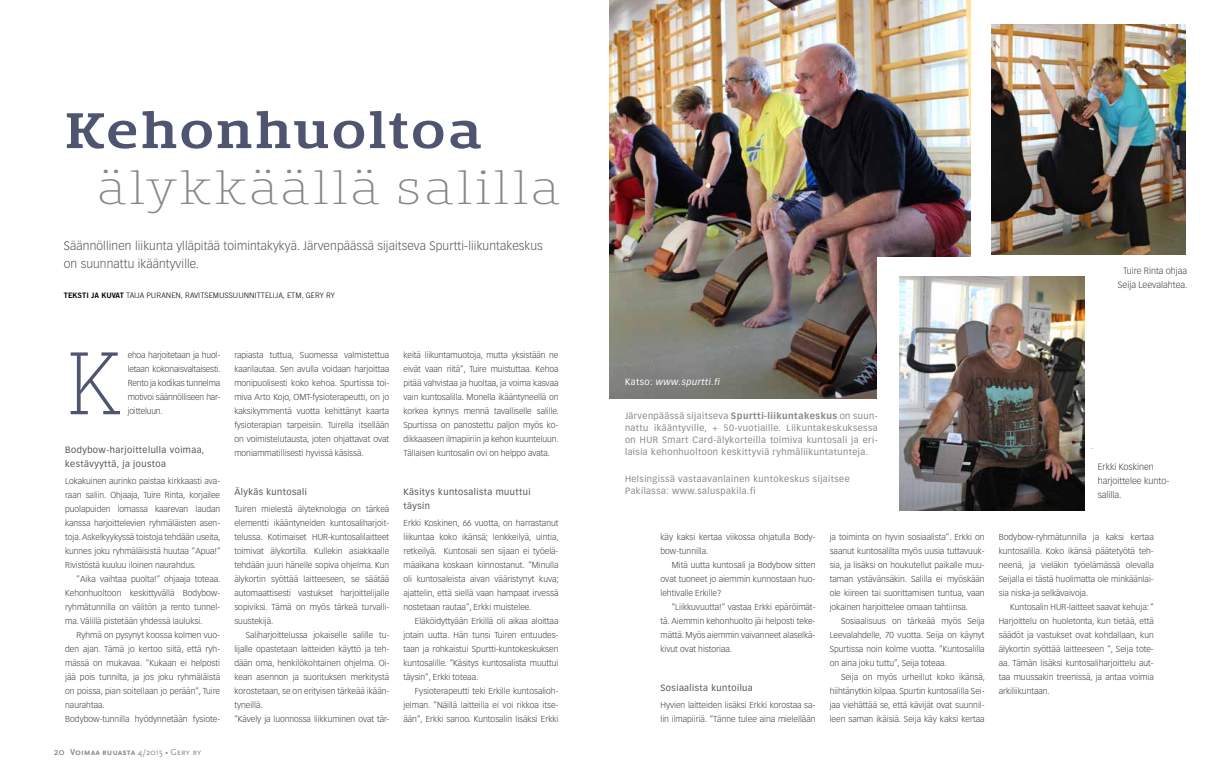
<style>
.page{position:relative;width:1219px;height:780px;background:#fff}
.page>*{position:absolute;margin:0;border:0;box-sizing:border-box;transform-origin:0 0}
.t1{font:300 90.9px "Neutraface Slab Text";color:#4f5471}
.t2{font:600 46.4px "Bommer Slab";letter-spacing:.045em;color:#4f5471;scale:1.18 1}
.t3{font:100 42.3px "Bommer Slab";letter-spacing:.05em;color:#838985;scale:1.18 1}
.t4{font:300 12px/18px "Vectora LT Std";letter-spacing:.01em;color:#505457}
.t5{font:9px/12px "Vectora LT Std";letter-spacing:.05em;color:#838985}
.t6{font:9px/14px "Vectora LT Std";letter-spacing:.05em;color:#505457}
.t7{font:300 9px/14px "Vectora LT Std";color:#414042}
.t8{font:700 9px "Scala Sans Caps";color:#898f92}
.t9{font:italic 9px "Vectora LT Std";letter-spacing:.05em;color:#fff}
.t10{font:300 8.5px/14px "Vectora LT Std";color:#414042;text-align:justify}
.t11{font:300 7.5px "Trade Gothic";color:#000}
.t12{font:7.5px "Trade Gothic Bold Two";color:#000}
.s1{font-family:"Trade Gothic";font-weight:300}
.s2{font-weight:400;font-size:10px;color:#6e7377}
.s3{font-weight:400}
.s4{font-style:normal}
.s5{font-weight:700}
</style>
<div class="page">
<img style="left:609px;top:0;width:361px;height:398px">
<div style="left:878px;top:257px;width:242px;height:267px;background:#fff"></div>
<img style="left:899px;top:277px;width:185px;height:233px">
<img style="left:992px;top:24px;width:194px;height:230px">
<h2 class="t2" style="left:65px;top:96px;width:354px">Kehonhuoltoa</h2>
<h3 class="t3" style="left:96px;top:158px;width:395px">älykkäällä salilla</h3>
<h3 class="t4" style="left:64px;top:237px;width:480px">Säännöllinen liikunta ylläpitää toimintakykyä. Järvenpäässä sijaitseva Spurtti-liikuntakeskus on suunnattu ikääntyville.</h3>
<p class="t12" style="left:64px;top:291px;width:6px">TEKSTI</p>
<p class="t12" style="left:91px;top:291px;width:40px">JA KUvat <span class="s1">TAIJA</span></p>
<p class="t11" style="left:146px;top:291px;width:6px">PURANEN</p>
<p class="t11" style="left:181px;top:291px;width:10px">, RAVITSE</p>
<p class="t11" style="left:213px;top:291px;width:12px">MUSSUUNNITTELIJA</p>
<p class="t11" style="left:283px;top:291px;width:29px">, ETM, GERY</p>
<p class="t11" style="left:326px;top:291px;width:5px">RY</p>
<h1 class="t1" style="left:65px;top:326px;width:59px">K</h1>
<p class="t10" style="left:128px;top:348px;width:94px">ehoa harjoitetaan ja huol&shy;letaan kokonaisvaltaisesti.<br>Rento ja kodikas tunnelma motivoi säännölliseen har&shy;joitteluun.</p>
<p class="t6" style="left:65px;top:443px;width:141px">Bodybow-harjoittelulla voimaa, kestävyyttä, ja joustoa</p>
<p class="t10" style="left:65px;top:474px;width:157px">Lokakuinen aurinko paistaa kirkkaasti ava&shy;raan saliin. Ohjaaja, Tuire Rinta, korjailee puolapuiden lomassa kaarevan laudan kanssa harjoittelevien ryhmäläisten asen&shy;toja. Askelkyykyssä toistoja tehdään useita, kunnes joku ryhmäläisistä huutaa ”Apua!” Rivistöstä kuuluu iloinen naurahdus.</p>
<p class="t10" style="left:65px;top:572px;width:157px;text-indent:11px">”Aika vaihtaa puolta!” ohjaaja toteaa.<br>Kehonhuoltoon keskittyvällä Bodybow&shy;ryhmätunnilla on välitön ja rento tunnel&shy;ma. Välillä pistetään yhdessä lauluksi.</p>
<p class="t10" style="left:65px;top:628px;width:156px;text-align:left;text-indent:11px">Ryhmä on pysynyt koossa kolmen vuo&shy;den ajan. Tämä jo kertoo siitä, että ryh&shy;mässä on mukavaa. ”Kukaan ei helposti jää pois tunnilta, ja jos joku ryhmäläistä on poissa, pian soitellaan jo perään”, Tuire naurahtaa.<br>Bodybow-tunnilla hyödynnetään fysiote-</p>
<p class="t8" style="left:54px;top:747px;width:149px"><span class="s2">20</span> Voimaa ruuasta <span class="s3">4/2015 • Gery ry</span></p>
<p class="t10" style="left:234px;top:348px;width:156px">rapiasta tuttua, Suomessa valmistettua kaarilautaa. Sen avulla voidaan harjoittaa monipuolisesti koko kehoa. Spurtissa toi&shy;miva Arto Kojo, OMT-fysioterapeutti, on jo kaksikymmentä vuotta kehittänyt kaarta fysioterapian tarpeisiin. Tuirella itsellään on voimistelutausta, joten ohjattavat ovat moniammatillisesti hyvissä käsissä.</p>
<p class="t6" style="left:234px;top:485px;width:74px">Älykäs kuntosali</p>
<p class="t10" style="left:234px;top:502px;width:156px">Tuiren mielestä älyteknologia on tärkeä elementti ikääntyneiden kuntosaliharjoit&shy;telussa. Kotimaiset HUR-kuntosalilaitteet toimivat älykortilla. Kullekin asiakkaalle tehdään juuri hänelle sopiva ohjelma. Kun älykortin syöttää laitteeseen, se säätää automaattisesti vastukset harjoittelijalle sopiviksi. Tämä on myös tärkeä turvalli&shy;suustekijä.</p>
<p class="t10" style="left:234px;top:628px;width:156px;text-align:left;text-indent:11px">Saliharjoittelussa jokaiselle salille tu&shy;lijalle opastetaan laitteiden käyttö ja teh&shy;dään oma, henkilökohtainen ohjelma. Oi&shy;kean asennon ja suorituksen merkitystä korostetaan, se on erityisen tärkeää ikään&shy;tyneillä.<br>”Kävely ja luonnossa liikkuminen ovat tär-</p>
<p class="t10" style="left:403px;top:348px;width:157px">keitä liikuntamuotoja, mutta yksistään ne eivät vaan riitä”, Tuire muistuttaa. Kehoa pitää vahvistaa ja huoltaa, ja voima kasvaa vain kuntosalilla. Monella ikääntyneellä on korkea kynnys mennä tavalliselle salille.<br>Spurtissa on panostettu paljon myös ko&shy;dikkaaseen ilmapiiriin ja kehon kuunteluun.<br>Tällaisen kuntosalin ovi on helppo avata.</p>
<p class="t6" style="left:403px;top:485px;width:129px">Käsitys kuntosalista muuttui täysin</p>
<p class="t10" style="left:403px;top:516px;width:157px">Erkki Koskinen, 66 vuotta, on harrastanut liikuntaa koko ikänsä; lenkkeilyä, uintia, retkeilyä. Kuntosali sen sijaan ei työelä&shy;mäaikana koskaan kiinnostanut. ”Minulla oli kuntosaleista aivan vääristynyt kuva; ajattelin, että siellä vaan hampaat irvessä nostetaan rautaa”, Erkki muistelee.</p>
<p class="t10" style="left:403px;top:614px;width:156px;text-indent:11px">Eläköidyttyään Erkillä oli aikaa aloittaa jotain uutta. Hän tunsi Tuiren entuudes&shy;taan ja rohkaistui Spurtti-kuntokeskuksen kuntosalille. ”Käsitys kuntosalista muuttui täysin”, Erkki toteaa.</p>
<p class="t10" style="left:403px;top:684px;width:156px;text-indent:11px">Fysioterapeutti teki Erkille kuntosalioh&shy;jelman. ”Näillä laitteilla ei voi rikkoa itse&shy;ään”, Erkki sanoo. Kuntosalin lisäksi Erkki</p>
<p class="t7" style="left:1118px;top:264px;width:71px;text-align:center">Tuire Rinta ohjaa<br>Seija Leevalahtea.</p>
<p class="t9" style="left:625px;top:376px;width:96px"><span class="s4">Katso:</span> www.spurtti.fi</p>
<p class="t5" style="left:625px;top:409px;width:254px;text-align:justify">Järvenpäässä sijaitseva <span class="s5">Spurtti-liikuntakeskus</span> on suun&shy;nattu ikääntyville, + 50-vuotiaille. Liikuntakeskuksessa on HUR Smart Card-älykorteilla toimiva kuntosali ja eri&shy;laisia kehonhuoltoon keskittyviä ryhmäliikuntatunteja.</p>
<p class="t5" style="left:625px;top:473px;width:226px">Helsingissä vastaavanlainen kuntokeskus sijaitsee<br>Pakilassa: www.saluspakila.fi</p>
<p class="t10" style="left:660px;top:530px;width:156px">käy kaksi kertaa viikossa ohjatulla Body&shy;bow-tunnilla.</p>
<p class="t10" style="left:660px;top:558px;width:156px;text-indent:11px">Mitä uutta kuntosali ja Bodybow sitten ovat tuoneet jo aiemmin kunnostaan huo&shy;lehtivalle Erkille?</p>
<p class="t10" style="left:660px;top:600px;width:156px;text-indent:11px">”Liikkuvuutta!” vastaa Erkki epäröimät&shy;tä. Aiemmin kehonhuolto jäi helposti teke&shy;mättä. Myös aiemmin vaivanneet alaselkä&shy;kivut ovat historiaa.</p>
<p class="t6" style="left:660px;top:681px;width:94px">Sosiaalista kuntoilua</p>
<p class="t10" style="left:660px;top:698px;width:156px">Hyvien laitteiden lisäksi Erkki korostaa sa&shy;lin ilmapiiriä. ”Tänne tulee aina mielellään</p>
<p class="t10" style="left:830px;top:530px;width:156px">ja toiminta on hyvin sosiaalista”. Erkki on saanut kuntosalilta myös uusia tuttavuuk&shy;sia, ja lisäksi on houkutellut paikalle muu&shy;taman ystävänsäkin. Salilla ei myöskään ole kiireen tai suorittamisen tuntua, vaan jokainen harjoittelee omaan tahtiinsa.</p>
<p class="t10" style="left:830px;top:614px;width:156px;text-indent:11px">Sosiaalisuus on tärkeää myös Seija Leevalahdelle, 70 vuotta. Seija on käynyt Spurtissa noin kolme vuotta. ”Kuntosalilla on aina joku tuttu”, Seija toteaa.</p>
<p class="t10" style="left:830px;top:670px;width:157px;text-indent:11px">Seija on myös urheillut koko ikänsä, hiihtänytkin kilpaa. Spurtin kuntosalilla Sei&shy;jaa viehättää se, että kävijät ovat suunnil&shy;leen saman ikäisiä. Seija käy kaksi kertaa</p>
<p class="t7" style="left:1098px;top:460px;width:73px">Erkki Koskinen harjoittelee kunto&shy;salilla.</p>
<p class="t10" style="left:999px;top:530px;width:156px">Bodybow-ryhmätunnilla ja kaksi kertaa kuntosalilla. Koko ikänsä päätetyötä teh&shy;neenä, ja vieläkin työelämässä olevalla Seijalla ei tästä huolimatta ole minkäänlai&shy;sia niska-ja selkävaivoja.</p>
<p class="t10" style="left:999px;top:600px;width:157px;text-indent:11px">Kuntosalin HUR-laitteet saavat kehuja: ” Harjoittelu on huoletonta, kun tietää, että säädöt ja vastukset ovat kohdallaan, kun älykortin syöttää laitteeseen ”, Seija tote&shy;aa. Tämän lisäksi kuntosaliharjoittelu aut&shy;taa muussakin treenissä, ja antaa voimia arkiliikuntaan.</p>
</div>
